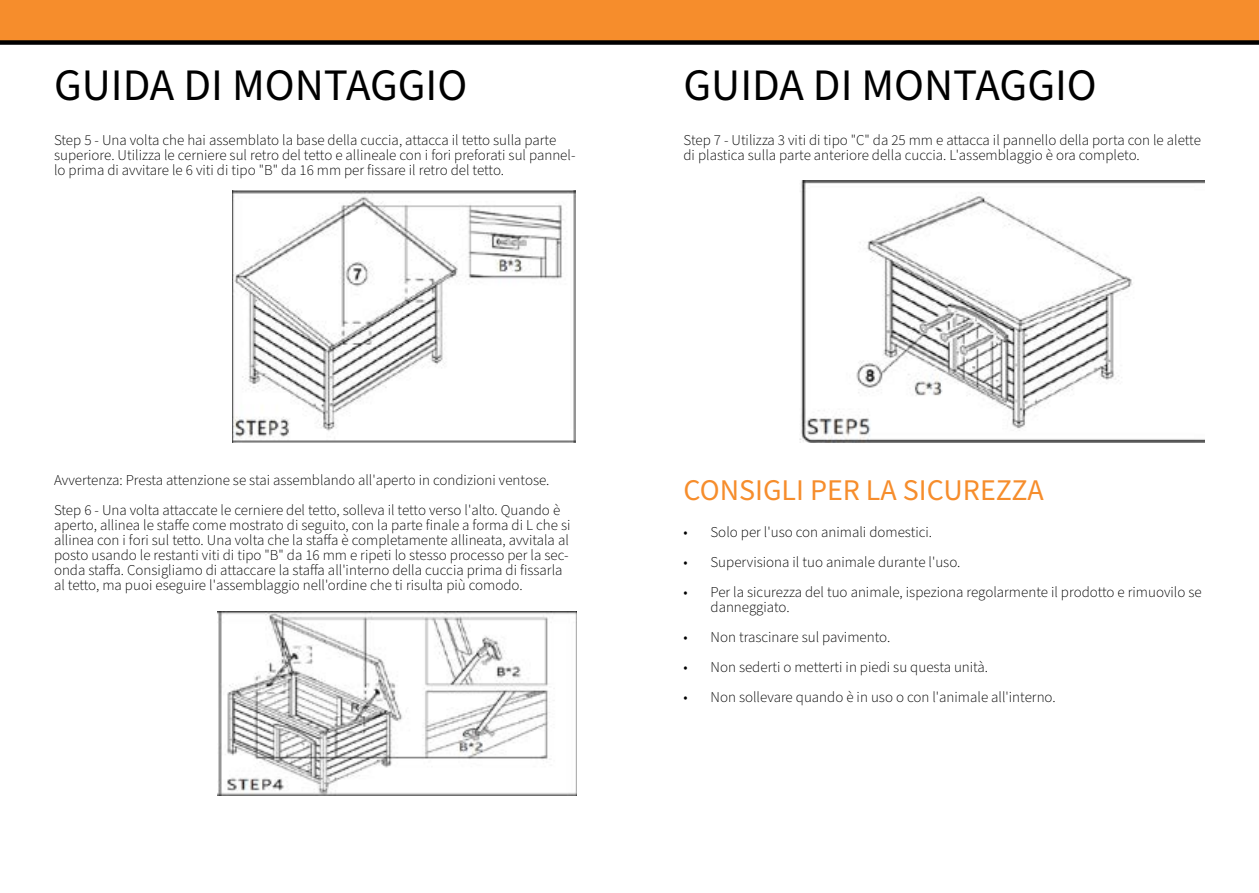
<style>
.page{position:relative;width:1259px;height:893px;background:#fff}
.page>*{position:absolute;margin:0;border:0;box-sizing:border-box;transform-origin:0 0}
.t1{font:45px "Source Sans Pro";color:#000}
.t2{font:30px "Source Sans Pro";color:#f68d2c}
.t3{font:300 15px/15px "Source Sans Pro";color:#000}
</style>
<div class="page">
<div style="left:0;top:0;width:1259px;height:43px;background:#f68d2c"></div>
<div style="left:0;top:40px;width:1259px;height:5px;background:#000"></div>
<img style="left:232px;top:191px;width:343px;height:252px">
<img style="left:218px;top:611px;width:358px;height:184px">
<img style="left:800px;top:180px;width:405px;height:262px">
<h1 class="t1" style="left:54px;top:55px;width:415px">GUIDA DI MONTAGGIO</h1>
<p class="t3" style="left:54px;top:133px;width:523px">Step 5 - Una volta che hai assemblato la base della cuccia, attacca il tetto sulla parte superiore. Utilizza le cerniere sul retro del tetto e allineale con i fori preforati sul pannel&shy;lo prima di avvitare le 6 viti di tipo "B" da 16 mm per fissare il retro del tetto.</p>
<h1 class="t1" style="left:683px;top:55px;width:415px">GUIDA DI MONTAGGIO</h1>
<p class="t3" style="left:683px;top:133px;width:519px">Step 7 - Utilizza 3 viti di tipo "C" da 25 mm e attacca il pannello della porta con le alette di plastica sulla parte anteriore della cuccia. L'assemblaggio è ora completo.</p>
<p class="t3" style="left:54px;top:466px;width:508px;line-height:30px">Avvertenza: Presta attenzione se stai assemblando all'aperto in condizioni ventose.<br>Step 6 - Una volta attaccate le cerniere del tetto, solleva il tetto verso l'alto. Quando è</p>
<p class="t3" style="left:54px;top:518px;width:518px">aperto, allinea le staffe come mostrato di seguito, con la parte finale a forma di L che si allinea con i fori sul tetto. Una volta che la staffa è completamente allineata, avvitala al posto usando le restanti viti di tipo "B" da 16 mm e ripeti lo stesso processo per la sec&shy;onda staffa. Consigliamo di attaccare la staffa all'interno della cuccia prima di fissarla al tetto, ma puoi eseguire l'assemblaggio nell'ordine che ti risulta più comodo.</p>
<h2 class="t2" style="left:683px;top:470px;width:362px">CONSIGLI PER LA SICUREZZA</h2>
<p class="t3" style="left:683px;top:525px;width:250px">• Solo per l'uso con animali domestici.</p>
<p class="t3" style="left:683px;top:555px;width:278px">• Supervisiona il tuo animale durante l'uso.</p>
<p class="t3" style="left:710px;top:585px;width:493px;text-indent:-27px">• Per la sicurezza del tuo animale, ispeziona regolarmente il prodotto e rimuovilo se danneggiato.</p>
<p class="t3" style="left:683px;top:630px;width:208px">• Non trascinare sul pavimento.</p>
<p class="t3" style="left:683px;top:660px;width:306px">• Non sederti o metterti in piedi su questa unità.</p>
<p class="t3" style="left:683px;top:690px;width:374px">• Non sollevare quando è in uso o con l'animale all'interno.</p>
</div>
